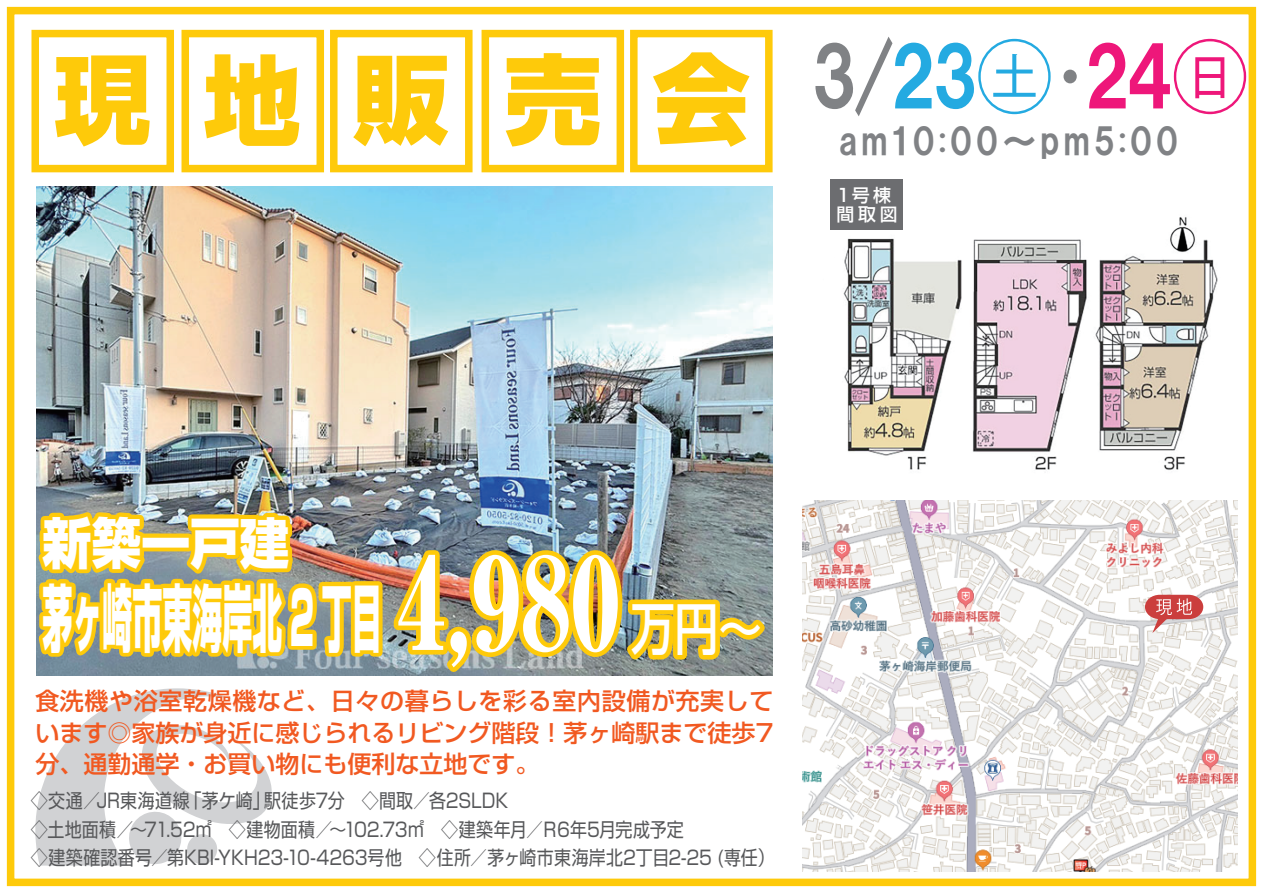
<style>
.page{position:relative;width:1263px;height:893px;background:#fff}
.page>*{position:absolute;margin:0;border:0;box-sizing:border-box;transform-origin:0 0}
.t1{font:800 97.5px "Shin Go Pr 5";letter-spacing:.53em;color:#feca0a}
.t2{font:81px "HGP Soei Kakugothic UB";color:#808285;scale:.96 1}
.t3{font:800 73.05px "Shin Go Pr 5";color:#fff;scale:.41 1}
.t4{font:500 55.95px "Shin Go Pr 5";color:#fff;scale:.78 1}
.t5{font:800 54.9px "Shin Go Pr 5";color:#fff;scale:.9 1}
.t6{font:36px "HGP Soei Kakugothic UB";letter-spacing:.095em;color:#808285}
.t7{font:500 24px/31.5px "Shin Go Pr 5";color:#f15921;text-align:justify}
.t8{font:19.5px/28.5px "Shin Go Pr 5";letter-spacing:.005em;color:#57585a;scale:.87 1}
.t9{font:500 18px/19.2px "Shin Go Pr 5";letter-spacing:.205em;color:#fff}
.s1{color:#24aae1}
.s2{font-family:"Koz Go Pro";color:#24aae1}
.s3{font-family:"Shin Go Pr 5"}
.s4{color:#ee177a}
.s5{font-family:"Koz Go Pro";color:#ee177a}
.s6{font-family:"Ryumin Pr 5";font-size:127.2px}
</style>
<div class="page">
<svg style="left:35px;top:688px;width:237px;height:178px"></svg>
<img style="left:830px;top:205px;width:388px;height:265px">
<img style="left:36px;top:186px;width:737px;height:489px">
<img style="left:6px;top:505px;width:766px;height:176px">
<img style="left:802px;top:501px;width:435px;height:370px">
<svg style="left:1145px;top:595px;width:58px;height:38px"></svg>
<div style="left:7px;top:7px;width:1249px;height:879px;border:8px solid #feca0a"></div>
<div style="left:31px;top:30px;width:143px;height:142px;border:8px solid #feca0a"></div>
<div style="left:181px;top:30px;width:143px;height:142px;border:8px solid #feca0a"></div>
<div style="left:330px;top:30px;width:142px;height:142px;border:8px solid #feca0a"></div>
<div style="left:481px;top:30px;width:143px;height:142px;border:8px solid #feca0a"></div>
<div style="left:630px;top:30px;width:142px;height:142px;border:8px solid #feca0a"></div>
<div style="left:831px;top:179px;width:72px;height:51px;background:#6c6d70"></div>
<h1 class="t1" style="left:54px;top:22px;width:697px">現地販売会</h1>
<h2 class="t2" style="left:810px;top:36px;width:459px">3/<span class="s1">23</span><span class="s2">㊏</span><span class="s3">・</span><span class="s4">24</span><span class="s5">㊐</span></h2>
<h3 class="t6" style="left:839px;top:123px;width:341px">am10:00～pm5:00</h3>
<p class="t9" style="left:836px;top:184px;width:63px">1号棟間取図</p>
<h3 class="t5" style="left:43px;top:499px;width:276px">新築一戸建</h3>
<h3 class="t3" style="left:43px;top:560px;width:1410px">茅ヶ崎市東海岸北 2 丁目 <span class="s6">4,980</span></h3>
<h3 class="t4" style="left:631px;top:583px;width:169px">万円～</h3>
<p class="t7" style="left:35px;top:683px;width:740px">食洗機や浴室乾燥機など、日々の暮らしを彩る室内設備が充実しています◎家族が身近に感じられるリビング階段！茅ヶ崎駅まで徒歩7分、通勤通学・お買い物にも便利な立地です。</p>
<p class="t8" style="left:31px;top:784px;width:857px">◇交通／JR東海道線「茅ケ崎」駅徒歩7分　◇間取／各2SLDK<br>◇土地面積／～71.52㎡　◇建物面積／～102.73㎡　◇建築年月／Ｒ6年5月完成予定<br>◇建築確認番号／第KBI-YKH23-10-4263号他　◇住所／茅ヶ崎市東海岸北2丁目2-25 (専任）</p>
</div>
